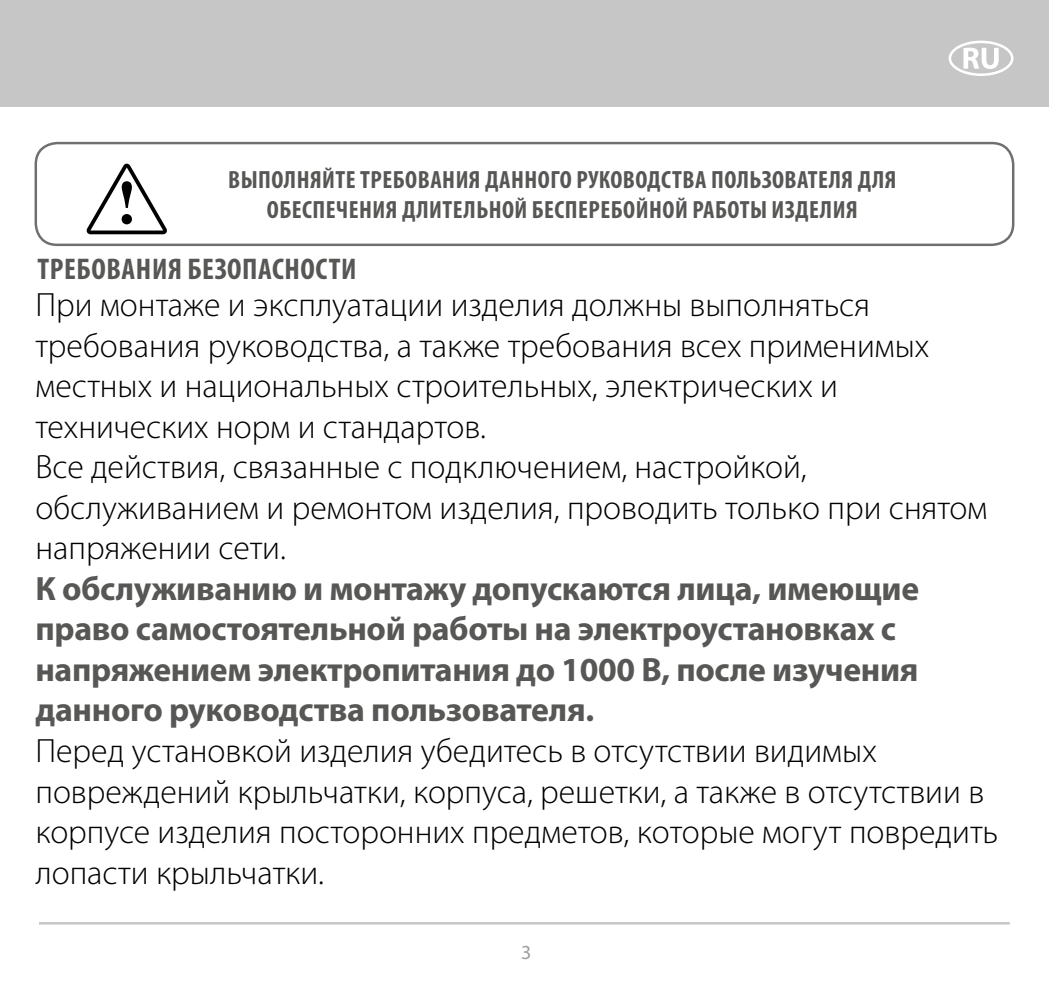
<style>
.page{position:relative;width:1049px;height:993px;background:#fff}
.page>*{position:absolute;margin:0;border:0;box-sizing:border-box;transform-origin:0 0}
.t1{font:300 33.75px/40.5px "Myriad Pro";color:#000}
.t2{font:700 33.75px/40.5px "Myriad Pro";letter-spacing:-.01em;color:#575756}
.t3{font:700 condensed 30px "Myriad Pro";letter-spacing:.02em;color:#575756}
.t4{font:700 condensed 25px/30px "Myriad Pro";letter-spacing:.02em;color:#575756;text-align:center}
.t5{font:20px "Myriad Pro";color:#9d9d9c}
</style>
<div class="page">
<div style="left:0;top:0;width:1049px;height:106px;background:#c6c6c6"></div>
<svg style="left:948px;top:41px;width:65px;height:35px"></svg>
<hr style="left:39px;top:921px;width:971px;height:3px;background:#c6c6c6">
<div style="left:35px;top:142px;width:979px;height:104px;border:2px solid #706f6f;border-radius:21px"></div>
<svg style="left:86px;top:164px;width:81px;height:70px"></svg>
<p class="t4" style="left:228px;top:164px;width:670px">ВЫПОЛНЯЙТЕ ТРЕБОВАНИЯ ДАННОГО РУКОВОДСТВА ПОЛЬЗОВАТЕЛЯ ДЛЯ<br>ОБЕСПЕЧЕНИЯ ДЛИТЕЛЬНОЙ БЕСПЕРЕБОЙНОЙ РАБОТЫ ИЗДЕЛИЯ</p>
<p class="t3" style="left:38px;top:250px;width:321px">ТРЕБОВАНИЯ БЕЗОПАСНОСТИ</p>
<p class="t1" style="left:35px;top:285px;width:953px">При монтаже и эксплуатации изделия должны выполняться требования руководства, а также требования всех применимых местных и национальных строительных, электрических и технических норм и стандартов.<br>Все действия, связанные с подключением, настройкой, обслуживанием и ремонтом изделия, проводить только при снятом напряжении сети.</p>
<p class="t2" style="left:35px;top:567px;width:885px">К обслуживанию и монтажу допускаются лица, имеющие право самостоятельной работы на электроустановках с напряжением электропитания до 1000 В, после изучения данного руководства пользователя.</p>
<p class="t1" style="left:35px;top:730px;width:964px">Перед установкой изделия убедитесь в отсутствии видимых повреждений крыльчатки, корпуса, решетки, а также в отсутствии в корпусе изделия посторонних предметов, которые могут повредить лопасти крыльчатки.</p>
<p class="t5" style="left:521px;top:939px;width:12px">3</p>
</div>
